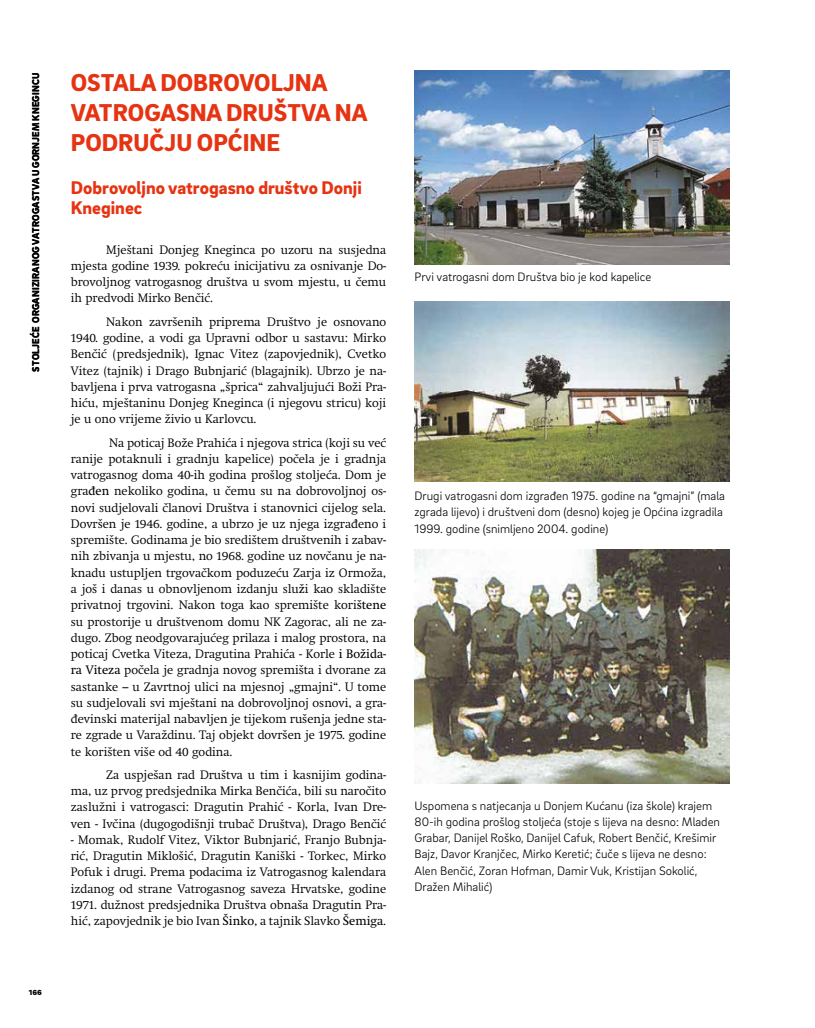
<style>
.page{position:relative;width:815px;height:1028px;background:#fff}
.page>*{position:absolute;margin:0;border:0;box-sizing:border-box;transform-origin:0 0}
.t1{font:900 25px/30px "Brix Sans";color:#e63312}
.t2{font:900 18.75px/20px "Brix Sans";color:#e63312}
.t3{font:300 12.5px/16.2px "Swift Neue LT Pro";color:#000;text-align:justify}
.t4{font:300 12.5px/16.2px "Brix Sans";color:#000}
.t5{font:900 10px "Brix Sans";letter-spacing:.015em;color:#000}
.s1{font-weight:400}
</style>
<div class="page">
<img style="left:415px;top:301px;width:315px;height:180px">
<img style="left:415px;top:71px;width:315px;height:193px">
<img style="left:415px;top:549px;width:315px;height:235px">
<p class="t5" style="left:29px;top:371px;width:300px;rotate:-90deg">STOLJEĆE ORGANIZIRANOG VATROGASTVA U GORNJEM KNEGINCU</p>
<p class="t5" style="left:29px;top:985px;width:15px">166</p>
<h1 class="t1" style="left:71px;top:66px;width:298px">OSTALA DOBROVOLJNA<br>VATROGASNA DRUŠTVA NA<br>PODRUČJU OPĆINE</h1>
<h2 class="t2" style="left:71px;top:177px;width:292px">Dobrovoljno vatrogasno društvo Donji<br>Kneginec</h2>
<p class="t3" style="left:71px;top:241px;width:317px;text-indent:35px">Mještani Donjeg Kneginca po uzoru na susjedna mjesta godine 1939. pokreću inicijativu za osnivanje Do&shy;brovoljnog vatrogasnog društva u svom mjestu, u čemu ih predvodi Mirko Benčić.</p>
<p class="t3" style="left:71px;top:313px;width:317px;text-indent:35px">Nakon završenih priprema Društvo je osnovano 1940. godine, a vodi ga Upravni odbor u sastavu: Mirko Benčić (predsjednik), Ignac Vitez (zapovjednik), Cvetko Vitez (tajnik) i Drago Bubnjarić (blagajnik). Ubrzo je na&shy;bavljena i prva vatrogasna „šprica“ zahvaljujući Boži Pra&shy;hiću, mještaninu Donjeg Kneginca (i njegovu stricu) koji je u ono vrijeme živio u Karlovcu.</p>
<p class="t3" style="left:71px;top:434px;width:317px;text-indent:38px">Na poticaj Bože Prahića i njegova strica (koji su već ranije potaknuli i gradnju kapelice) počela je i gradnja vatrogasnog doma 40-ih godina prošlog stoljeća. Dom je gra<span class="s1">đen</span> nekoliko godina, u čemu su na dobrovoljnoj os&shy;novi sudjelovali članovi Društva i stanovnici cijelog sela.<br>Dovršen je 1946. godine, a ubrzo je uz njega izgrađeno i spremište. Godinama je bio središtem društvenih i zabav&shy;nih zbivanja u mjestu, no 1968. godine uz novčanu je na&shy;knadu ustupljen trgovačkom poduzeću Zarja iz Ormoža, a još i danas u obnovljenom izdanju slu<span class="s1">ž</span>i kao skladište privatnoj trgovini. Nakon toga kao spremište kori<span class="s1">štene </span>su prostorije u društvenom domu NK Zagorac, ali ne za&shy;dugo. Zbog neodgovarajućeg prilaza i malog prostora, na poticaj Cvetka Viteza, Dragutina Prahića - Korle <span class="s1">i Božida&shy;ra Viteza</span> počela je gradnja novog spremišta i dvorane za sastanke – u Zavrtnoj ulici na mjesnoj „gmajni“. U tome su sudjelovali svi mještani na dobrovoljnoj osnovi, a gra&shy;đevinski materijal nabavljen je tijekom rušenja jedne sta&shy;re zgrade u Varaždinu. Taj objekt dovršen je 1975. godine te korišten više od 40 godina.</p>
<p class="t3" style="left:71px;top:766px;width:317px;text-indent:35px">Za uspješan rad Društva u tim i kasnijim godina&shy;ma, uz prvog predsjednika Mirka Benčića, bili su naročito zaslužni i vatrogasci: Dragutin Prahić - Korla, Ivan Dre&shy;ven - Ivčina (dugogodišnji trubač Društva), Drago Benčić</p>
<p class="t3" style="left:71px;top:831px;width:317px">- Momak, Rudolf Vitez, Viktor Bubnjarić, Franjo Bubnja&shy;rić, Dragutin Miklošić, Dragutin Kaniški - Torkec, Mirko Pofuk i drugi. Prema podacima iz Vatrogasnog kalendara izdanog od strane Vatrogasnog saveza Hrvatske, godine 1971. dužnost predsjednika Društva obnaša Dragutin Pra&shy;hić, zapovjednik je bio Ivan <span class="s1">Šinko</span>, a tajnik Slavko <span class="s1">Šemiga</span>.</p>
<p class="t4" style="left:415px;top:268px;width:238px">Prvi vatrogasni dom Društva bio je kod kapelice</p>
<p class="t4" style="left:415px;top:487px;width:312px">Drugi vatrogasni dom izgrađen 1975. godine na “gmajni” (mala zgrada lijevo) i društveni dom (desno) kojeg je Općina izgradila<br>1999. godine (snimljeno 2004. godine)</p>
<p class="t4" style="left:415px;top:797px;width:307px">Uspomena s natjecanja u Donjem Kućanu (iza škole) krajem 80-ih godina prošlog stoljeća (stoje s lijeva na desno: Mladen Grabar, Danijel Roško, Danijel Cafuk, Robert Benčić, Krešimir Bajz, Davor Kranjčec, Mirko Keretić; čuče s lijeva ne desno:<br>Alen Benčić, Zoran Hofman, Damir Vuk, Kristijan Sokolić, Dražen Mihalić)</p>
</div>
